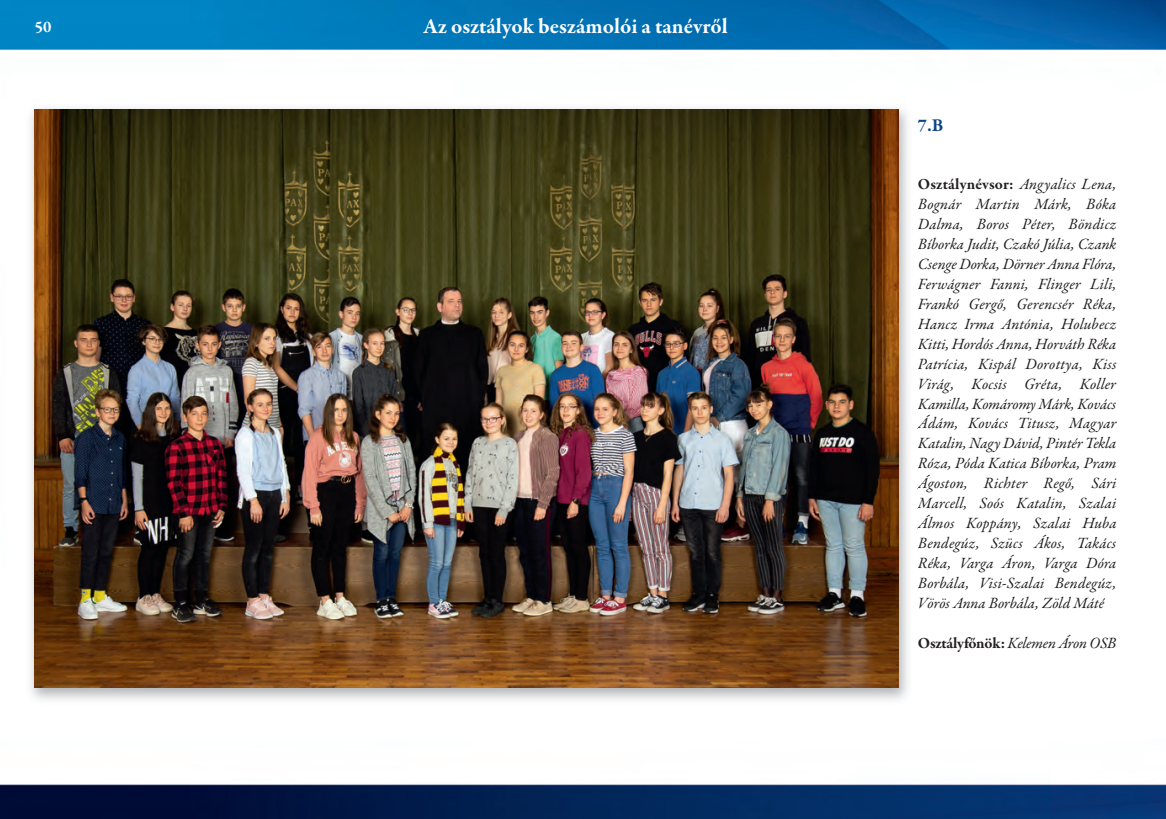
<style>
.page{position:relative;width:1166px;height:819px;background:#fff}
.page>*{position:absolute;margin:0;border:0;box-sizing:border-box;transform-origin:0 0}
.t1{font:700 21.88px "Garamond Premr Pro";color:#fff}
.t2{font:700 18.38px "Garamond Premr Pro";color:#0c4589}
.t3{font:700 16.62px "Garamond Premr Pro";color:#fff}
.t4{font:italic 15.75px/19.9px "Garamond Premr Pro";color:#231f20;text-align:justify}
.s1{font-weight:700;font-style:normal}
</style>
<div class="page">
<img style="left:0;top:0;width:1166px;height:819px">
<img style="left:23px;top:100px;width:894px;height:609px">
<svg style="left:917px;top:415px;width:1px;height:13px"></svg>
<svg style="left:917px;top:475px;width:1px;height:33px"></svg>
<svg style="left:917px;top:515px;width:1px;height:13px"></svg>
<img style="left:35px;top:109px;width:863px;height:578px">
<p class="t3" style="left:35px;top:20px;width:18px">50</p>
<h1 class="t1" style="left:423px;top:17px;width:306px">Az osztályok beszámolói a tanévről</h1>
<p class="t2" style="left:918px;top:118px;width:27px">7.B</p>
<p class="t4" style="left:918px;top:175px;width:200px"><span class="s1">Osztálynévsor:</span> Angyalics Lena, Bognár Martin Márk, Bóka Dalma, Boros Péter, Böndicz Bíborka Judit, Czakó Júlia, Czank Csenge Dorka, Dörner Anna Flóra, Ferwágner Fanni, Flinger Lili, Frankó Gergő, Gerencsér Réka, Hancz Irma Antónia, Holubecz Kitti, Hordós Anna, Horváth Réka Patrícia, Kispál Dorottya, Kiss Virág, Kocsis Gréta, Koller Kamilla, Komáromy Márk, Kovács Ádám, Kovács Titusz, Magyar Katalin, Nagy Dávid, Pintér Tekla Róza, Póda Katica Bíborka, Pram Ágoston, Richter Regő, Sári Marcell, Soós Katalin, Szalai Álmos Koppány, Szalai Huba Bendegúz, Szücs Ákos, Takács Réka, Varga Áron, Varga Dóra Borbála, Visi-Szalai Bendegúz, Vörös Anna Borbála, Zöld Máté</p>
<p class="t4" style="left:918px;top:634px;width:200px"><span class="s1">Osztályfőnök:</span> Kelemen Áron OSB</p>
</div>
